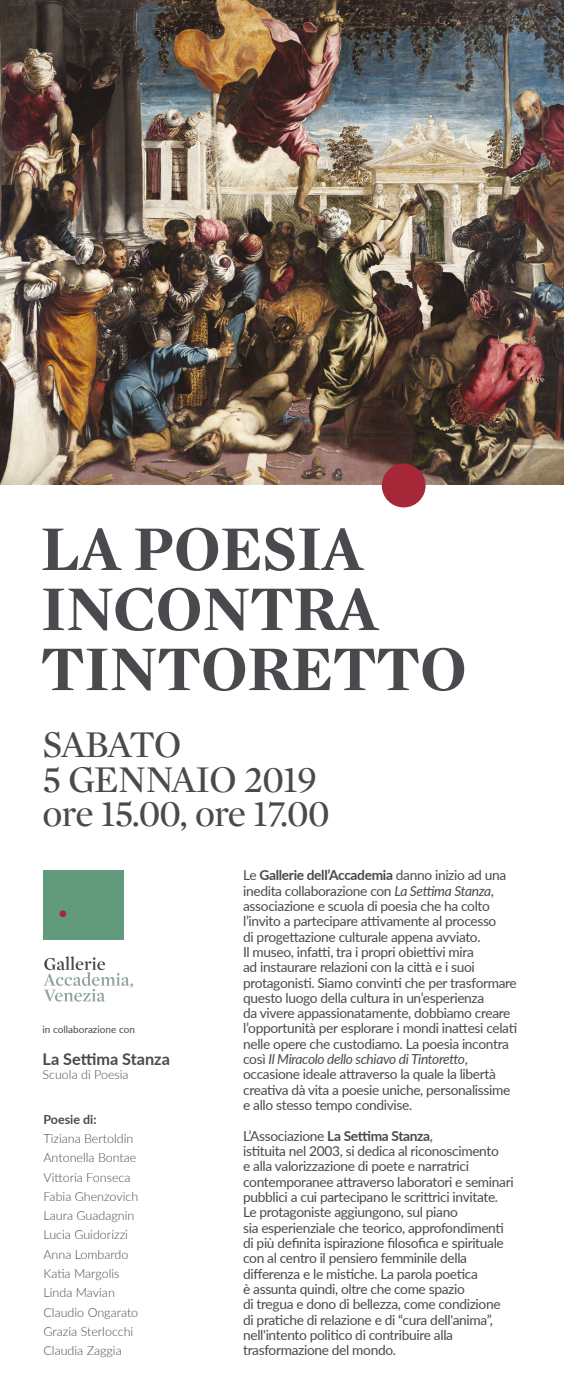
<style>
.page{position:relative;width:564px;height:1399px;background:#fff}
.page>*{position:absolute;margin:0;border:0;box-sizing:border-box;transform-origin:0 0}
.t1{font:700 64.88px/60px "Mercury Display";letter-spacing:-.01em;color:#484a4d}
.t2{font:38.5px/34.3px "Mercury Display";letter-spacing:-.025em;color:#484a4d}
.t3{font:700 16.25px "Lato";color:#484a4d}
.t4{font:13.75px/15.3px "Lato";letter-spacing:-.025em;color:#484a4d}
.t5{font:300 12.5px/19.2px "Lato";color:#484a4d}
.t6{font:700 12.5px "Lato";color:#484a4d}
.t7{font:10px "Lato";color:#484a4d}
.s1{font-weight:700}
.s2{font-style:italic}
</style>
<div class="page">
<img style="left:0;top:0;width:564px;height:484px">
<div style="left:382px;top:464px;width:43px;height:43px;background:#a62737;border-radius:50%"></div>
<svg style="left:43px;top:956px;width:90px;height:45px"></svg>
<div style="left:43px;top:870px;width:81px;height:69px;background:#619a7d"></div>
<div style="left:59px;top:910px;width:7px;height:7px;background:#a62737;border-radius:50%"></div>
<h1 class="t1" style="left:41px;top:516px;width:428px">LA POESIA<br>INCONTRA<br>TINTORETTO</h1>
<h2 class="t2" style="left:43px;top:726px;width:288px">SABATO<br>5 GENNAIO 2019 ore 15.00, ore 17.00</h2>
<p class="t7" style="left:43px;top:1022px;width:94px">in collaborazione con</p>
<p class="t3" style="left:43px;top:1046px;width:129px">La Settima Stanza</p>
<p class="t5" style="left:43px;top:1064px;width:88px">Scuola di Poesia</p>
<p class="t6" style="left:43px;top:1110px;width:55px">Poesie di:</p>
<p class="t5" style="left:43px;top:1128px;width:96px">Tiziana Bertoldin<br>Antonella Bontae<br>Vittoria Fonseca<br>Fabia Ghenzovich<br>Laura Guadagnin<br>Lucia Guidorizzi<br>Anna Lombardo<br>Katia Margolis<br>Linda Mavian<br>Claudio Ongarato<br>Grazia Sterlocchi<br>Claudia Zaggia</p>
<p class="t4" style="left:243px;top:867px;width:275px">Le <span class="s1">Gallerie dell’Accademia</span> danno inizio ad una inedita collaborazione con <span class="s2">La Settima Stanza</span>, associazione e scuola di poesia che ha colto l’invito a partecipare attivamente al processo<br>di progettazione culturale appena avviato.<br>Il museo, infatti, tra i propri obiettivi mira<br>ad instaurare relazioni con la città e i suoi protagonisti. Siamo convinti che per trasformare questo luogo della cultura in un’esperienza<br>da vivere appassionatamente, dobbiamo creare l’opportunità per esplorare i mondi inattesi celati nelle opere che custodiamo. La poesia incontra così <span class="s2">Il Miracolo dello schiavo di Tintoretto</span>, occasione ideale attraverso la quale la libertà creativa dà vita a poesie uniche, personalissime e allo stesso tempo condivise.</p>
<p class="t4" style="left:243px;top:1127px;width:272px">L’Associazione <span class="s1">La Settima Stanza</span>,<br>istituita nel 2003, si dedica al riconoscimento<br>e alla valorizzazione di poete e narratrici contemporanee attraverso laboratori e seminari pubblici a cui partecipano le scrittrici invitate.<br>Le protagoniste aggiungono, sul piano<br>sia esperienziale che teorico, approfondimenti di più definita ispirazione filosofica e spirituale con al centro il pensiero femminile della differenza e le mistiche. La parola poetica<br>è assunta quindi, oltre che come spazio<br>di tregua e dono di bellezza, come condizione di pratiche di relazione e di “cura dell'anima”, nell'intento politico di contribuire alla trasformazione del mondo.</p>
</div>
